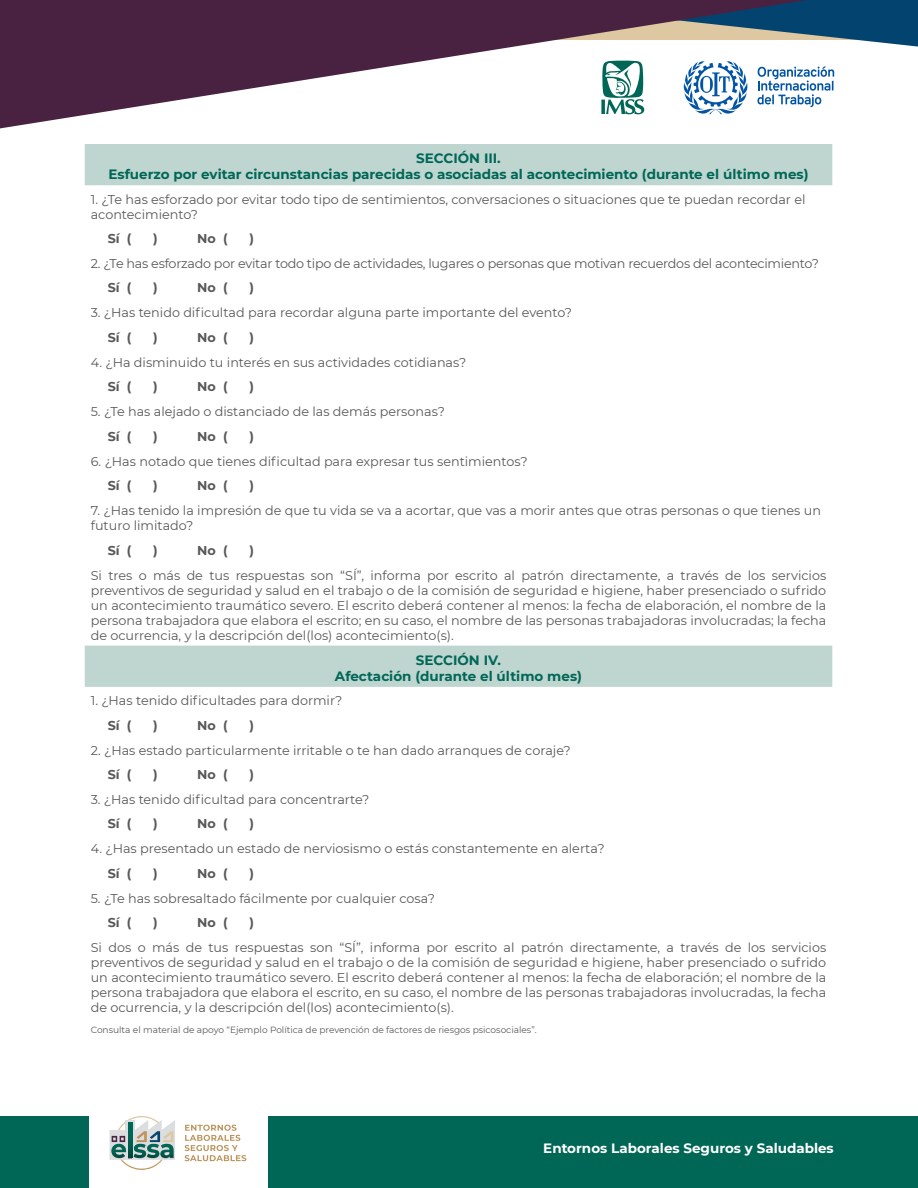
<style>
.page{position:relative;width:918px;height:1188px;background:#fff}
.page>*{position:absolute;margin:0;border:0;box-sizing:border-box;transform-origin:0 0}
.t1{font:700 13.5px/16.2px "Montserrat";color:#006756;text-align:center}
.t2{font:700 13.5px "Montserrat";color:#fff}
.t3{font:12.75px/15px "Montserrat";color:#57585a}
.t4{font:12.75px "Montserrat";letter-spacing:-.02em;color:#57585a}
.t5{font:700 12.75px "Montserrat";color:#57585a}
.t6{font:9px "Montserrat";color:#57585a}
</style>
<div class="page">
<div style="left:268px;top:1116px;width:650px;height:72px;background:#006756"></div>
<div style="left:0;top:1116px;width:88px;height:72px;background:#006756"></div>
<svg style="left:0;top:0;width:918px;height:129px"></svg>
<svg style="left:185px;top:1125px;width:61px;height:36px"></svg>
<svg style="left:110px;top:1116px;width:65px;height:54px"></svg>
<svg style="left:85px;top:144px;width:747px;height:543px"></svg>
<p class="t1" style="left:109px;top:150px;width:702px">SECCIÓN III.<br>Esfuerzo por evitar circunstancias parecidas o asociadas al acontecimiento (durante el último mes)</p>
<p class="t3" style="left:91px;top:191px;width:716px">1. ¿Te has esforzado por evitar todo tipo de sentimientos, conversaciones o situaciones que te puedan recordar el acontecimiento?</p>
<p class="t5" style="left:108px;top:229px;width:25px">Sí (</p>
<p class="t5" style="left:153px;top:229px;width:6px">)</p>
<p class="t5" style="left:197px;top:229px;width:32px">No (</p>
<p class="t5" style="left:249px;top:229px;width:6px">)</p>
<p class="t4" style="left:91px;top:255px;width:730px">2. ¿Te has esforzado por evitar todo tipo de actividades, lugares o personas que motivan recuerdos del acontecimiento?</p>
<p class="t5" style="left:108px;top:279px;width:25px">Sí (</p>
<p class="t5" style="left:153px;top:279px;width:6px">)</p>
<p class="t5" style="left:197px;top:279px;width:32px">No (</p>
<p class="t5" style="left:249px;top:279px;width:6px">)</p>
<p class="t3" style="left:91px;top:305px;width:483px">3. ¿Has tenido dificultad para recordar alguna parte importante del evento?</p>
<p class="t5" style="left:108px;top:328px;width:25px">Sí (</p>
<p class="t5" style="left:153px;top:328px;width:6px">)</p>
<p class="t5" style="left:197px;top:328px;width:32px">No (</p>
<p class="t5" style="left:249px;top:328px;width:6px">)</p>
<p class="t3" style="left:91px;top:354px;width:377px">4. ¿Ha disminuido tu interés en sus actividades cotidianas?</p>
<p class="t5" style="left:108px;top:378px;width:25px">Sí (</p>
<p class="t5" style="left:153px;top:378px;width:6px">)</p>
<p class="t5" style="left:197px;top:378px;width:32px">No (</p>
<p class="t5" style="left:249px;top:378px;width:6px">)</p>
<p class="t3" style="left:91px;top:404px;width:356px">5. ¿Te has alejado o distanciado de las demás personas?</p>
<p class="t5" style="left:108px;top:427px;width:25px">Sí (</p>
<p class="t5" style="left:153px;top:427px;width:6px">)</p>
<p class="t5" style="left:197px;top:427px;width:32px">No (</p>
<p class="t5" style="left:249px;top:427px;width:6px">)</p>
<p class="t3" style="left:91px;top:453px;width:439px">6. ¿Has notado que tienes dificultad para expresar tus sentimientos?</p>
<p class="t5" style="left:108px;top:476px;width:25px">Sí (</p>
<p class="t5" style="left:153px;top:476px;width:6px">)</p>
<p class="t5" style="left:197px;top:476px;width:32px">No (</p>
<p class="t5" style="left:249px;top:476px;width:6px">)</p>
<p class="t3" style="left:91px;top:503px;width:732px">7. ¿Has tenido la impresión de que tu vida se va a acortar, que vas a morir antes que otras personas o que tienes un futuro limitado?</p>
<p class="t5" style="left:108px;top:541px;width:25px">Sí (</p>
<p class="t5" style="left:153px;top:541px;width:6px">)</p>
<p class="t5" style="left:197px;top:541px;width:32px">No (</p>
<p class="t5" style="left:249px;top:541px;width:6px">)</p>
<p class="t3" style="left:91px;top:567px;width:737px;text-align:justify">Si tres o más de tus respuestas son “SÍ”, informa por escrito al patrón directamente, a través de los servicios preventivos de seguridad y salud en el trabajo o de la comisión de seguridad e higiene, haber presenciado o sufrido un acontecimiento traumático severo. El escrito deberá contener al menos: la fecha de elaboración, el nombre de la persona trabajadora que elabora el escrito; en su caso, el nombre de las personas trabajadoras involucradas; la fecha de ocurrencia, y la descripción del(los) acontecimiento(s).</p>
<p class="t1" style="left:335px;top:651px;width:249px">SECCIÓN IV.<br>Afectación (durante el último mes)</p>
<p class="t3" style="left:91px;top:693px;width:253px">1. ¿Has tenido dificultades para dormir?</p>
<p class="t5" style="left:108px;top:716px;width:25px">Sí (</p>
<p class="t5" style="left:153px;top:716px;width:6px">)</p>
<p class="t5" style="left:197px;top:716px;width:32px">No (</p>
<p class="t5" style="left:249px;top:716px;width:6px">)</p>
<p class="t3" style="left:91px;top:742px;width:481px">2. ¿Has estado particularmente irritable o te han dado arranques de coraje?</p>
<p class="t5" style="left:108px;top:765px;width:25px">Sí (</p>
<p class="t5" style="left:153px;top:765px;width:6px">)</p>
<p class="t5" style="left:197px;top:765px;width:32px">No (</p>
<p class="t5" style="left:249px;top:765px;width:6px">)</p>
<p class="t3" style="left:91px;top:792px;width:280px">3. ¿Has tenido dificultad para concentrarte?</p>
<p class="t5" style="left:108px;top:815px;width:25px">Sí (</p>
<p class="t5" style="left:153px;top:815px;width:6px">)</p>
<p class="t5" style="left:197px;top:815px;width:32px">No (</p>
<p class="t5" style="left:249px;top:815px;width:6px">)</p>
<p class="t3" style="left:91px;top:841px;width:515px">4. ¿Has presentado un estado de nerviosismo o estás constantemente en alerta?</p>
<p class="t5" style="left:108px;top:864px;width:25px">Sí (</p>
<p class="t5" style="left:153px;top:864px;width:6px">)</p>
<p class="t5" style="left:197px;top:864px;width:32px">No (</p>
<p class="t5" style="left:249px;top:864px;width:6px">)</p>
<p class="t3" style="left:91px;top:890px;width:346px">5. ¿Te has sobresaltado fácilmente por cualquier cosa?</p>
<p class="t5" style="left:108px;top:914px;width:25px">Sí (</p>
<p class="t5" style="left:153px;top:914px;width:6px">)</p>
<p class="t5" style="left:197px;top:914px;width:32px">No (</p>
<p class="t5" style="left:249px;top:914px;width:6px">)</p>
<p class="t3" style="left:91px;top:940px;width:737px;text-align:justify">Si dos o más de tus respuestas son “SÍ”, informa por escrito al patrón directamente, a través de los servicios preventivos de seguridad y salud en el trabajo o de la comisión de seguridad e higiene, haber presenciado o sufrido un acontecimiento traumático severo. El escrito deberá contener al menos: la fecha de elaboración; el nombre de la persona trabajadora que elabora el escrito, en su caso, el nombre de las personas trabajadoras involucradas, la fecha de ocurrencia, y la descripción del(los) acontecimiento(s).</p>
<p class="t6" style="left:91px;top:1024px;width:447px">Consulta el material de apoyo “Ejemplo Política de prevención de factores de riesgos psicosociales”.</p>
<p class="t2" style="left:543px;top:1138px;width:292px">Entornos Laborales Seguros y Saludables</p>
</div>
